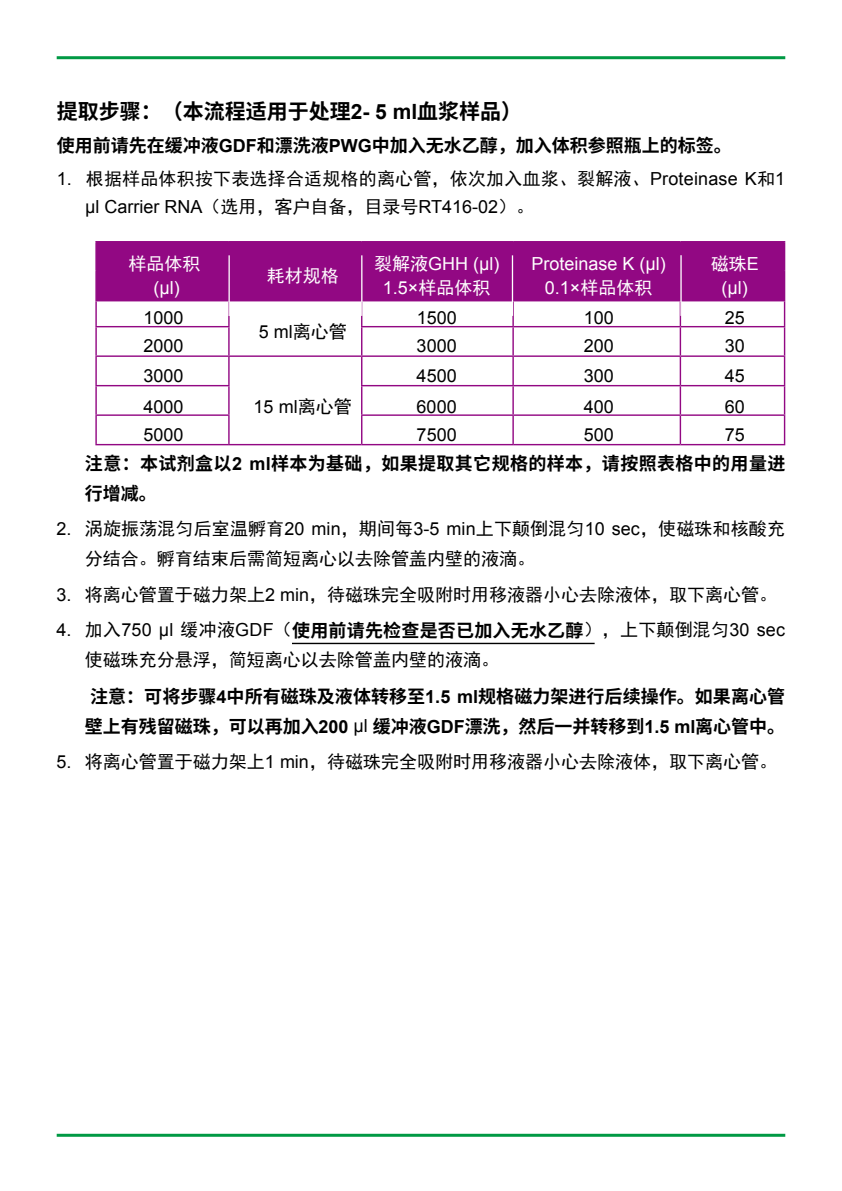
<style>
.page{position:relative;width:842px;height:1191px;background:#fff}
.page>*{position:absolute;margin:0;border:0;box-sizing:border-box;transform-origin:0 0}
.t1{font:700 21px "Source Han Sans CN";color:#000}
.t2{font:18px/30px "Sim Hei";color:#000}
.t3{font:700 18px/30px "Source Han Sans CN";letter-spacing:.005em;color:#000}
.t4{font:18px "Arial";color:#000}
.t5{font:18px "Arial";color:#fff}
.t6{font:18px "Sim Hei";color:#fff}
.s1{font-family:"Arial"}
.s2{font-family:"Sim Hei"}
.s3{font-family:"Arial";font-weight:400}
.s4{font-family:"Sim Hei";font-weight:400}
</style>
<div class="page">
<hr style="left:57px;top:56px;width:728px;height:3px;background:#094">
<hr style="left:57px;top:1133px;width:728px;height:3px;background:#094">
<div style="left:97px;top:242px;width:687px;height:58px;background:#920883"></div>
<hr style="left:95px;top:241px;width:134px;height:1px;background:#920883">
<hr style="left:95px;top:242px;width:2px;height:28px;background:#920883">
<hr style="left:229px;top:241px;width:133px;height:1px;background:#920883">
<hr style="left:362px;top:241px;width:151px;height:1px;background:#920883">
<hr style="left:513px;top:241px;width:167px;height:1px;background:#920883">
<hr style="left:680px;top:241px;width:105px;height:1px;background:#920883">
<hr style="left:95px;top:270px;width:134px;height:2px;background:#920883">
<hr style="left:95px;top:272px;width:2px;height:28px;background:#920883">
<hr style="left:229px;top:270px;width:133px;height:2px;background:#920883">
<hr style="left:362px;top:270px;width:151px;height:2px;background:#920883">
<hr style="left:513px;top:270px;width:167px;height:2px;background:#920883">
<hr style="left:512px;top:272px;width:2px;height:28px;background:#920883">
<hr style="left:680px;top:270px;width:105px;height:2px;background:#920883">
<hr style="left:95px;top:300px;width:134px;height:1px;background:#920883">
<hr style="left:95px;top:301px;width:2px;height:25px;background:#920883">
<hr style="left:229px;top:300px;width:133px;height:1px;background:#920883">
<hr style="left:228px;top:301px;width:2px;height:25px;background:#920883">
<hr style="left:362px;top:300px;width:151px;height:1px;background:#920883">
<hr style="left:513px;top:300px;width:167px;height:1px;background:#920883">
<hr style="left:512px;top:301px;width:2px;height:25px;background:#920883">
<hr style="left:680px;top:300px;width:105px;height:1px;background:#920883">
<hr style="left:95px;top:326px;width:135px;height:1px;background:#920883">
<hr style="left:95px;top:327px;width:2px;height:28px;background:#920883">
<hr style="left:228px;top:327px;width:2px;height:28px;background:#920883">
<hr style="left:361px;top:326px;width:152px;height:1px;background:#920883">
<hr style="left:513px;top:326px;width:167px;height:1px;background:#920883">
<hr style="left:512px;top:327px;width:2px;height:28px;background:#920883">
<hr style="left:680px;top:326px;width:105px;height:1px;background:#920883">
<hr style="left:95px;top:355px;width:134px;height:2px;background:#920883">
<hr style="left:95px;top:357px;width:2px;height:28px;background:#920883">
<hr style="left:229px;top:355px;width:133px;height:2px;background:#920883">
<hr style="left:228px;top:357px;width:2px;height:28px;background:#920883">
<hr style="left:362px;top:355px;width:151px;height:2px;background:#920883">
<hr style="left:513px;top:355px;width:167px;height:2px;background:#920883">
<hr style="left:512px;top:357px;width:2px;height:28px;background:#920883">
<hr style="left:680px;top:355px;width:105px;height:2px;background:#920883">
<hr style="left:95px;top:385px;width:135px;height:1px;background:#920883">
<hr style="left:95px;top:386px;width:2px;height:28px;background:#920883">
<hr style="left:228px;top:386px;width:2px;height:28px;background:#920883">
<hr style="left:361px;top:385px;width:152px;height:1px;background:#920883">
<hr style="left:513px;top:385px;width:167px;height:1px;background:#920883">
<hr style="left:512px;top:386px;width:2px;height:28px;background:#920883">
<hr style="left:680px;top:385px;width:105px;height:1px;background:#920883">
<hr style="left:95px;top:414px;width:135px;height:2px;background:#920883">
<hr style="left:95px;top:416px;width:2px;height:28px;background:#920883">
<hr style="left:228px;top:416px;width:2px;height:28px;background:#920883">
<hr style="left:361px;top:414px;width:152px;height:2px;background:#920883">
<svg style="left:361px;top:316px;width:1px;height:128px"></svg>
<hr style="left:513px;top:414px;width:167px;height:2px;background:#920883">
<hr style="left:512px;top:416px;width:2px;height:28px;background:#920883">
<hr style="left:680px;top:414px;width:105px;height:2px;background:#920883">
<svg style="left:680px;top:316px;width:1px;height:128px"></svg>
<svg style="left:784px;top:242px;width:1px;height:202px"></svg>
<hr style="left:95px;top:444px;width:134px;height:1px;background:#920883">
<hr style="left:229px;top:444px;width:133px;height:1px;background:#920883">
<hr style="left:362px;top:444px;width:151px;height:1px;background:#920883">
<hr style="left:513px;top:444px;width:167px;height:1px;background:#920883">
<hr style="left:680px;top:444px;width:105px;height:1px;background:#920883">
<hr style="left:228px;top:255px;width:2px;height:61px;background:#fff">
<hr style="left:361px;top:255px;width:1px;height:61px;background:#fff">
<hr style="left:512px;top:255px;width:1px;height:61px;background:#fff">
<hr style="left:680px;top:255px;width:2px;height:61px;background:#fff">
<hr style="left:292px;top:643px;width:303px;height:1px;background:#000">
<p class="t1" style="left:57px;top:99px;width:467px">提取步骤：（本流程适用于处理<span class="s1">2- 5 ml</span>血浆样品）</p>
<p class="t3" style="left:57px;top:131px;width:676px">使用前请先在缓冲液<span class="s1">GDF</span>和漂洗液<span class="s1">PWG</span>中加入无水乙醇，加入体积参照瓶上的标签。</p>
<p class="t2" style="left:57px;top:164px;width:730px"><span class="s1">1.</span> 根据样品体积按下表选择合适规格的离心管，依次加入血浆、裂解液、<span class="s1">Proteinase K</span>和<span class="s1">1</span></p>
<p class="t4" style="left:85px;top:195px;width:451px">μl Carrier RNA<span class="s2">（选用，客户自备，目录号</span>RT416-02<span class="s2">）。</span></p>
<p class="t6" style="left:128px;top:254px;width:73px">样品体积</p>
<p class="t5" style="left:374px;top:251px;width:127px"><span class="s2">裂解液</span>GHH (μl)</p>
<p class="t5" style="left:531px;top:251px;width:136px">Proteinase K (μl)</p>
<p class="t6" style="left:711px;top:254px;width:50px">磁珠<span class="s1">E</span></p>
<p class="t6" style="left:267px;top:266px;width:73px">耗材规格</p>
<p class="t5" style="left:153px;top:275px;width:28px">(μl)</p>
<p class="t5" style="left:383px;top:275px;width:109px">1.5×<span class="s2">样品体积</span></p>
<p class="t5" style="left:545px;top:275px;width:109px">0.1×<span class="s2">样品体积</span></p>
<p class="t5" style="left:721px;top:275px;width:28px">(μl)</p>
<p class="t4" style="left:143px;top:305px;width:42px">1000</p>
<p class="t4" style="left:259px;top:319px;width:90px">5 ml<span class="s2">离心管</span></p>
<p class="t4" style="left:417px;top:305px;width:42px">1500</p>
<p class="t4" style="left:584px;top:305px;width:32px">100</p>
<p class="t4" style="left:725px;top:305px;width:22px">25</p>
<p class="t4" style="left:143px;top:333px;width:42px">2000</p>
<p class="t4" style="left:417px;top:333px;width:42px">3000</p>
<p class="t4" style="left:584px;top:333px;width:32px">200</p>
<p class="t4" style="left:725px;top:333px;width:22px">30</p>
<p class="t4" style="left:143px;top:364px;width:42px">3000</p>
<p class="t4" style="left:417px;top:364px;width:42px">4500</p>
<p class="t4" style="left:584px;top:364px;width:32px">300</p>
<p class="t4" style="left:725px;top:364px;width:22px">45</p>
<p class="t4" style="left:143px;top:395px;width:42px">4000</p>
<p class="t4" style="left:254px;top:395px;width:100px">15 ml<span class="s2">离心管</span></p>
<p class="t4" style="left:417px;top:395px;width:42px">6000</p>
<p class="t4" style="left:584px;top:395px;width:32px">400</p>
<p class="t4" style="left:725px;top:395px;width:22px">60</p>
<p class="t4" style="left:143px;top:423px;width:42px">5000</p>
<p class="t4" style="left:417px;top:423px;width:42px">7500</p>
<p class="t4" style="left:584px;top:423px;width:32px">500</p>
<p class="t4" style="left:725px;top:423px;width:22px">75</p>
<p class="t3" style="left:85px;top:448px;width:702px">注意：本试剂盒以<span class="s1">2 ml</span>样本为基础，如果提取其它规格的样本，请按照表格中的用量进行增减。</p>
<p class="t2" style="left:85px;top:514px;width:701px;text-indent:-28px"><span class="s1">2.</span> 涡旋振荡混匀后室温孵育<span class="s1">20 min</span>，期间每<span class="s1">3-5 min</span>上下颠倒混匀<span class="s1">10 sec</span>，使磁珠和核酸充分结合。孵育结束后需简短离心以去除管盖内壁的液滴。</p>
<p class="t2" style="left:57px;top:579px;width:722px"><span class="s1">3.</span> 将离心管置于磁力架上<span class="s1">2 min</span>，待磁珠完全吸附时用移液器小心去除液体，取下离心管。</p>
<p class="t3" style="left:57px;top:615px;width:730px"><span class="s3">4.</span> <span class="s4">加入</span><span class="s3">750 μl</span> <span class="s4">缓冲液</span><span class="s3">GDF</span><span class="s4">（</span>使用前请先检查是否已加入无水乙醇<span class="s4">），上下颠倒混匀</span><span class="s3">30 sec</span></p>
<p class="t2" style="left:85px;top:645px;width:415px">使磁珠充分悬浮，简短离心以去除管盖内壁的液滴。</p>
<p class="t3" style="left:85px;top:681px;width:702px">注意：可将步骤<span class="s1">4</span>中所有磁珠及液体转移至<span class="s1">1.5 ml</span>规格磁力架进行后续操作。如果离心管壁上有残留磁珠，可以再加入<span class="s1">200</span> <span class="s3">μl</span> 缓冲液<span class="s1">GDF</span>漂洗，然后一并转移到<span class="s1">1.5 ml</span>离心管中。</p>
<p class="t2" style="left:57px;top:746px;width:722px"><span class="s1">5.</span> 将离心管置于磁力架上<span class="s1">1 min</span>，待磁珠完全吸附时用移液器小心去除液体，取下离心管。</p>
</div>
